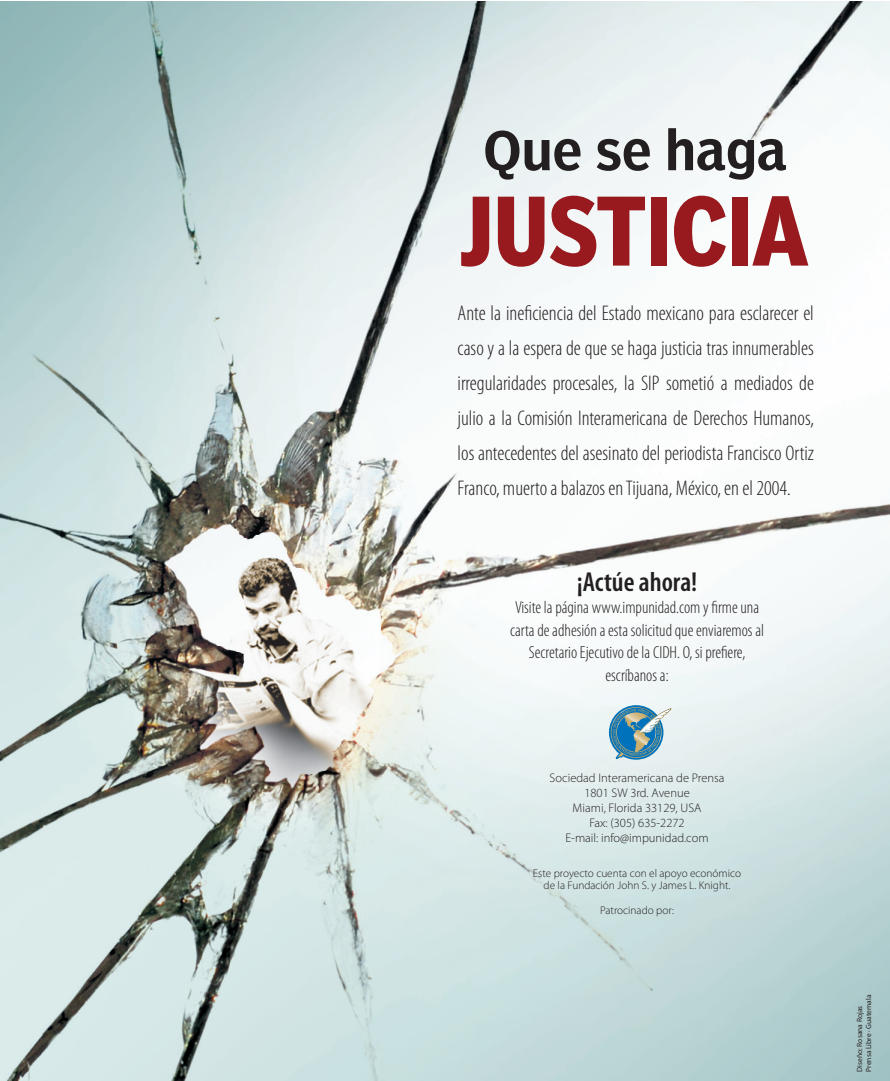
<style>
.page{position:relative;width:890px;height:1081px;background:#fff}
.page>*{position:absolute;margin:0;border:0;box-sizing:border-box;transform-origin:0 0}
.t1{font:700 condensed 92.5px "Poynter Agate";color:#981a1e;scale:.9 1}
.t2{font:condensed 52.5px "Poynter Agate Three";color:#231f20}
.t3{font:600 condensed 27.5px "Myriad Pro";color:#231f20}
.t4{font:300 condensed 21.25px/35px "Myriad Pro";color:#231f20;text-align:justify}
.t5{font:300 condensed 17.5px/22.5px "Myriad Pro";color:#231f20;text-align:center}
.t6{font:300 12.5px/15px "Myriad Pro";color:#231f20;text-align:center}
.t7{font:300 11.25px/12.5px "Myriad Pro";color:#231f20;text-align:center}
.t8{font:7.5px/9px "Myriad Pro";color:#231f20}
</style>
<div class="page">
<img style="left:0;top:1px;width:890px;height:1080px">
<svg style="left:609px;top:705px;width:62px;height:54px;background:#7aaabf"></svg>
<h2 class="t2" style="left:483px;top:118px;width:305px">Que se haga</h2>
<h1 class="t1" style="left:460px;top:175px;width:388px">JUSTICIA</h1>
<p class="t4" style="left:458px;top:295px;width:358px">Ante la ineficiencia del Estado mexicano para esclarecer el caso y a la espera de que se haga justicia tras innumerables irregularidades procesales, la SIP sometió a mediados de julio a la Comisión Interamericana de Derechos Humanos, los antecedentes del asesinato del periodista Francisco Ortiz Franco, muerto a balazos en Tijuana, México, en el 2004.</p>
<p class="t3" style="left:577px;top:565px;width:122px">¡Actúe ahora!</p>
<p class="t5" style="left:510px;top:596px;width:256px">Visite la página www.impunidad.com y firme una carta de adhesión a esta solicitud que enviaremos al Secretario Ejecutivo de la CIDH. O, si prefiere, escríbanos a:</p>
<p class="t6" style="left:549px;top:770px;width:176px">Sociedad Interamericana de Prensa<br>1801 SW 3rd. Avenue<br>Miami, Florida 33129, USA<br>Fax: (305) 635-2272<br>E-mail: info@impunidad.com</p>
<p class="t7" style="left:533px;top:867px;width:210px">Este proyecto cuenta con el apoyo económico de la Fundación John S. y James L. Knight.</p>
<p class="t7" style="left:600px;top:904px;width:75px">Patrocinado por:</p>
<p class="t8" style="left:855px;top:1071px;width:78px;rotate:-90deg">Diseño: Rosana Rojas<br>Prensa Libre · Guatemala</p>
</div>
